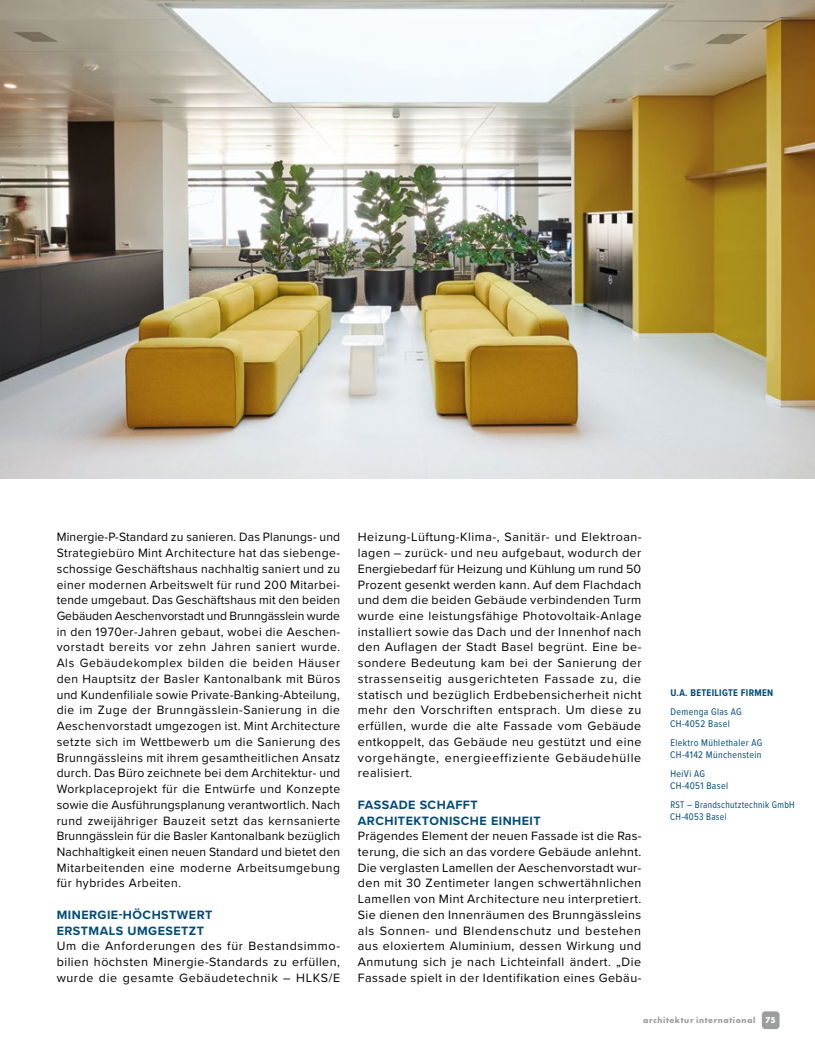
<style>
.page{position:relative;width:815px;height:1053px;background:#fff}
.page>*{position:absolute;margin:0;border:0;box-sizing:border-box;transform-origin:0 0}
.t1{font:12.5px/15.8px "Proxima Nova";letter-spacing:.045em;color:#000;text-align:justify}
.t2{font:700 12.5px/15.8px "Proxima Nova";letter-spacing:.04em;color:#004c78}
.t3{font:10px/11.9px "Proxima Nova Cond";letter-spacing:.03em;color:#004c78}
.t4{font:10px/11.9px "Proxima Nova Cond";letter-spacing:.03em;color:#004c78;scale:.95 1}
.t5{font:700 10px "Proxima Nova Cond";letter-spacing:.03em;color:#004c78}
.t6{font:700 8.75px "Futura PT";letter-spacing:.06em;color:#9c9d9d}
.s1{color:#fff}
</style>
<div class="page">
<div style="left:762px;top:1011px;width:18px;height:17px;background:#9c9d9d;border-radius:4px"></div>
<img style="left:0;top:0;width:815px;height:478px">
<p class="t1" style="left:57px;top:528px;width:285px">Minergie-P-Standard zu sanieren. Das Planungs- und Strategiebüro Mint Architecture hat das siebenge&shy;schossige Geschäftshaus nachhaltig saniert und zu einer modernen Arbeitswelt für rund 200 Mitarbei&shy;tende umgebaut. Das Geschäftshaus mit den beiden Gebäuden Aeschenvorstadt und Brunngässlein wurde in den 1970er-Jahren gebaut, wobei die Aeschen&shy;vorstadt bereits vor zehn Jahren saniert wurde.<br>Als Gebäudekomplex bilden die beiden Häuser den Hauptsitz der Basler Kantonalbank mit Büros und Kundenfiliale sowie Private-Banking-Abteilung, die im Zuge der Brunngässlein-Sanierung in die Aeschenvorstadt umgezogen ist. Mint Architecture setzte sich im Wettbewerb um die Sanierung des Brunngässleins mit ihrem gesamtheitlichen Ansatz durch. Das Büro zeichnete bei dem Architektur- und Workplaceprojekt für die Entwürfe und Konzepte sowie die Ausführungsplanung verantwortlich. Nach rund zweijähriger Bauzeit setzt das kernsanierte Brunngässlein für die Basler Kantonalbank bezüglich Nachhaltigkeit einen neuen Standard und bietet den Mitarbeitenden eine moderne Arbeitsumgebung für hybrides Arbeiten.</p>
<p class="t2" style="left:57px;top:906px;width:157px">MINERGIE-HÖCHSTWERT<br>ERSTMALS UMGESETZT</p>
<p class="t1" style="left:57px;top:937px;width:285px">Um die Anforderungen des für Bestandsimmo&shy;bilien höchsten Minergie-Standards zu erfüllen, wurde die gesamte Gebäudetechnik – HLKS/E</p>
<p class="t1" style="left:358px;top:528px;width:285px">Heizung-Lüftung-Klima-, Sanitär- und Elektroan&shy;lagen – zurück- und neu aufgebaut, wodurch der Energiebedarf für Heizung und Kühlung um rund 50<br>Prozent gesenkt werden kann. Auf dem Flachdach und dem die beiden Gebäude verbindenden Turm wurde eine leistungsfähige Photovoltaik-Anlage installiert sowie das Dach und der Innenhof nach den Auflagen der Stadt Basel begrünt. Eine be&shy;sondere Bedeutung kam bei der Sanierung der strassenseitig ausgerichteten Fassade zu, die statisch und bezüglich Erdbebensicherheit nicht mehr den Vorschriften entsprach. Um diese zu erfüllen, wurde die alte Fassade vom Gebäude entkoppelt, das Gebäude neu gestützt und eine vorgehängte, energieeffiziente Gebäudehülle realisiert.</p>
<p class="t2" style="left:358px;top:796px;width:184px">FASSADE SCHAFFT<br>ARCHITEKTONISCHE EINHEIT</p>
<p class="t1" style="left:358px;top:827px;width:285px">Prägendes Element der neuen Fassade ist die Ras&shy;terung, die sich an das vordere Gebäude anlehnt.<br>Die verglasten Lamellen der Aeschenvorstadt wur&shy;den mit 30 Zentimeter langen schwertähnlichen Lamellen von Mint Architecture neu interpretiert.<br>Sie dienen den Innenräumen des Brunngässleins als Sonnen- und Blendenschutz und bestehen aus eloxiertem Aluminium, dessen Wirkung und Anmutung sich je nach Lichteinfall ändert. „Die Fassade spielt in der Identifikation eines Gebäu-</p>
<p class="t5" style="left:670px;top:685px;width:104px">U.A. BETEILIGTE FIRMEN</p>
<p class="t3" style="left:670px;top:705px;width:73px">Demenga Glas AG<br>CH-4052 Basel</p>
<p class="t3" style="left:670px;top:736px;width:94px">Elektro Mühlethaler AG<br>CH-4142 Münchenstein</p>
<p class="t3" style="left:670px;top:767px;width:59px">HeiVi AG<br>CH-4051 Basel</p>
<p class="t4" style="left:670px;top:797px;width:133px">RST – Brandschutztechnik GmbH<br>CH-4053 Basel</p>
<p class="t6" style="left:643px;top:1014px;width:134px">architektur international <span class="s1">75</span></p>
</div>
